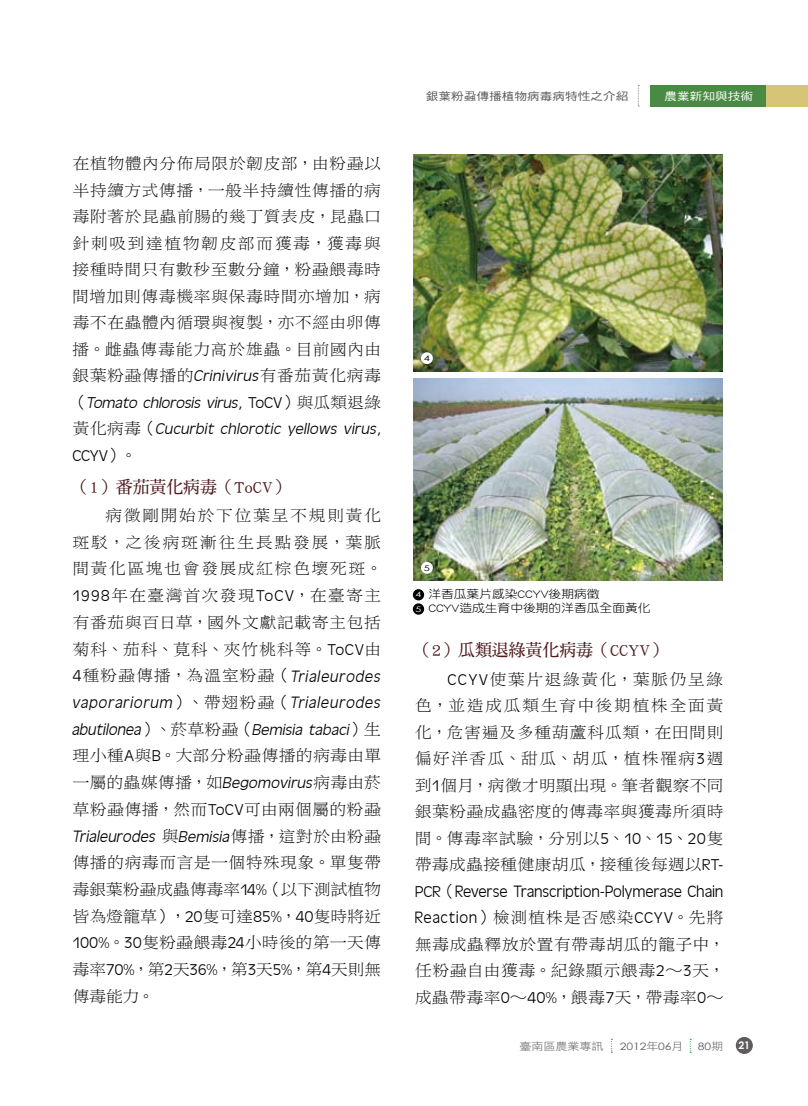
<style>
.page{position:relative;width:808px;height:1106px;background:#fff}
.page>*{position:absolute;margin:0;border:0;box-sizing:border-box;transform-origin:0 0}
.t1{font:17.25px "DF Ming Std W7";color:#4f1b1f}
.t2{font:italic 16.95px/26.7px "Antique Oli T Ligh";color:#000}
.t3{font:16.95px "Antique Oli T Ligh";letter-spacing:-.015em;color:#000}
.t4{font:16.2px/26.4px "DF Li Song Std W3";letter-spacing:.005em;color:#000;text-align:justify;scale:1.06 1}
.t5{font:italic 16.2px/26.4px "Antique Oli T Ligh";color:#000;text-align:justify;scale:1.04 1}
.t6{font:16.2px "Antique Oli T Ligh";color:#000;scale:1.06 1}
.t7{font:11.55px/14.2px "DF Yuan Std W3";color:#000;scale:1.11 1}
.t8{font:10.8px "DF Hei Std W5";letter-spacing:.005em;color:#5e5c5c;scale:1.17 1}
.t9{font:10.8px "DF Hei Std W5";letter-spacing:.005em;color:#fff;scale:1.17 1}
.t10{font:10.5px "DF Hei Std W3";color:#5e5c5c;scale:1.14 1}
.t11{font:700 10.5px "Century Gothic";color:#fff}
.t12{font:10.2px "Century Gothic";letter-spacing:-.005em;color:#5e5c5c;scale:1.19 1}
.t13{font:7.95px "Century Gothic";color:#000;scale:1.39 1}
.s1{font-family:"DF Hei Std W3"}
.s2{font-family:"Antique Oli T Ligh";font-style:italic}
.s3{font-family:"DF Hei Std W3";font-style:normal}
.s4{font-style:normal}
.s5{font-family:"DF Li Song Std W3";font-style:normal}
.s6{font-family:"Antique Oli T Ligh"}
.s7{font-style:normal;font-size:16.2px}
.s8{font-family:"DF Li Song Std W3";font-style:normal;font-size:16.2px}
.s9{font-family:"DF Hei Std W3";font-style:normal;font-size:16.2px}
.s10{font-size:16.95px}
.s11{font-size:16.2px}
.s12{font-family:"DF Li Song Std W3"}
.s13{font-family:"Century Gothic";font-size:7.5px;color:#fff}
.s14{font-family:"DF Hei Std W3";font-size:16.2px}
.s15{font-family:"Antique Oli T Ligh";font-size:16.95px}
.s16{font-family:"DF Hei Std W3";font-size:10.5px}
</style>
<div class="page">
<div style="left:651px;top:85px;width:157px;height:21px;background:#4a8b43"></div>
<svg style="left:638px;top:85px;width:1px;height:22px"></svg>
<div style="left:766px;top:85px;width:42px;height:21px;background:#d6c576"></div>
<div style="left:736px;top:1037px;width:17px;height:17px;background:#5e5c5c;border-radius:50%"></div>
<div style="left:413px;top:589px;width:11px;height:11px;background:#000;border-radius:50%"></div>
<div style="left:413px;top:603px;width:11px;height:11px;background:#000;border-radius:50%"></div>
<img style="left:414px;top:155px;width:309px;height:217px">
<img style="left:414px;top:379px;width:309px;height:201px">
<div style="left:421px;top:352px;width:12px;height:12px;background:#fff;border-radius:50%"></div>
<div style="left:421px;top:562px;width:12px;height:11px;background:#fff;border-radius:50%"></div>
<p class="t4" style="left:72px;top:150px;width:293px">在植物體內分佈局限於韌皮部<span class="s1">，</span>由粉蝨以半持續方式傳播<span class="s1">，</span>一般半持續性傳播的病毒附著於昆蟲前腸的幾丁質表皮<span class="s1">，</span>昆蟲口針刺吸到達植物韌皮部而獲毒<span class="s1">，</span>獲毒與接種時間只有數秒至數分鐘<span class="s1">，</span>粉蝨餵毒時間增加則傳毒機率與保毒時間亦增加<span class="s1">，</span>病毒不在蟲體內循環與複製<span class="s1">，</span>亦不經由卵傳播<span class="s1">。</span>雌蟲傳毒能力高於雄蟲<span class="s1">。</span>目前國內由銀葉粉蝨傳播的<span class="s2">Crinivirus</span>有番茄黃化病毒</p>
<p class="t5" style="left:70px;top:389px;width:300px"><span class="s3">（</span>Tomato chlorosis virus<span class="s4">, To C V</span><span class="s3">）</span><span class="s5">與瓜類退綠黃化病毒</span><span class="s3">（</span>Cucurbit chlorotic yellows virus<span class="s4">, CCYV</span><span class="s3">）。</span></p>
<p class="t1" style="left:73px;top:477px;width:219px">（1）番茄黃化病毒（ToCV）</p>
<p class="t4" style="left:72px;top:501px;width:294px;text-indent:33px">病徵剛開始於下位葉呈不規則黃化斑駁<span class="s1">，</span>之後病斑漸往生長點發展<span class="s1">，</span>葉脈間黃化區塊也會發展成紅棕色壞死斑<span class="s1">。</span><span class="s6">1998</span>年在臺灣首次發現<span class="s6">ToCV</span><span class="s1">，</span>在臺寄主有番茄與百日草<span class="s1">，</span>國外文獻記載寄主包括菊科<span class="s1">、</span>茄科<span class="s1">、</span>莧科<span class="s1">、</span>夾竹桃科等<span class="s1">。</span><span class="s6">ToCV</span>由</p>
<p class="t2" style="left:71px;top:663px;width:313px"><span class="s7">4</span><span class="s8">種粉蝨傳播</span><span class="s9">，</span><span class="s8">為溫室粉蝨</span><span class="s9">（</span>Trialeurodes vaporariorum<span class="s9">）、</span><span class="s8">帶翅粉蝨</span><span class="s9">（</span>Trialeurodes</p>
<p class="t5" style="left:71px;top:716px;width:299px"><span class="s10">abutilonea</span><span class="s3">）、</span><span class="s5">菸草粉蝨</span><span class="s3">（</span>Bemisia tabaci<span class="s3">）</span><span class="s5">生</span></p>
<p class="t4" style="left:72px;top:742px;width:293px">理小種<span class="s6">A</span>與<span class="s6">B</span><span class="s1">。</span>大部分粉蝨傳播的病毒由單一屬的蟲媒傳播<span class="s1">，</span>如<span class="s2">Begomovirus</span>病毒由菸草粉蝨傳播<span class="s1">，</span>然而<span class="s6">ToCV</span>可由兩個屬的粉蝨</p>
<p class="t2" style="left:71px;top:823px;width:311px">Trialeurodes <span class="s5">與</span><span class="s11">Bemisia</span><span class="s8">傳播</span><span class="s9">，</span><span class="s8">這對於由粉蝨</span></p>
<p class="t4" style="left:72px;top:848px;width:293px">傳播的病毒而言是一個特殊現象<span class="s1">。</span>單隻帶毒銀葉粉蝨成蟲傳毒率<span class="s6">14%</span><span class="s1">（</span>以下測試植物皆為燈籠草<span class="s1">），</span><span class="s6">20</span>隻可達<span class="s6">85%</span><span class="s1">，</span><span class="s6">40</span>隻時將近<span class="s6">100%</span><span class="s1">。</span><span class="s6">30</span>隻粉蝨餵毒<span class="s6">24</span>小時後的第一天傳</p>
<p class="t6" style="left:73px;top:961px;width:293px"><span class="s12">毒率</span>70%<span class="s1">，</span><span class="s12">第</span>2<span class="s12">天</span>36%<span class="s1">，</span><span class="s12">第</span>3<span class="s12">天</span>5%<span class="s1">，</span><span class="s12">第</span>4<span class="s12">天則無</span></p>
<p class="t4" style="left:72px;top:982px;width:79px">傳毒能力<span class="s1">。</span></p>
<p class="t8" style="left:426px;top:90px;width:175px">銀葉粉蝨傳播植物病毒病特性之介紹</p>
<p class="t9" style="left:664px;top:90px;width:77px">農業新知與技術</p>
<p class="t13" style="left:424px;top:353px;width:6px">4</p>
<p class="t13" style="left:424px;top:563px;width:6px">5</p>
<p class="t7" style="left:415px;top:586px;width:213px"><span class="s13">4</span> 洋香瓜葉片感染CCYV後期病徵<br><span class="s13">5</span> CCYV造成生育中後期的洋香瓜全面黃化</p>
<p class="t1" style="left:415px;top:641px;width:254px">（2）瓜類退綠黃化病毒（CCYV）</p>
<p class="t4" style="left:414px;top:665px;width:293px;text-indent:33px"><span class="s6">CCYV</span>使葉片退綠黃化<span class="s1">，</span>葉脈仍呈綠色<span class="s1">，</span>並造成瓜類生育中後期植株全面黃化<span class="s1">，</span>危害遍及多種葫蘆科瓜類<span class="s1">，</span>在田間則偏好洋香瓜<span class="s1">、</span>甜瓜<span class="s1">、</span>胡瓜<span class="s1">，</span>植株罹病<span class="s6">3</span>週到<span class="s6">1</span>個月<span class="s1">，</span>病徵才明顯出現<span class="s1">。</span>筆者觀察不同銀葉粉蝨成蟲密度的傳毒率與獲毒所須時間<span class="s1">。</span>傳毒率試驗<span class="s1">，</span>分別以<span class="s6">5</span><span class="s1">、</span><span class="s6">10</span><span class="s1">、</span><span class="s6">15</span><span class="s1">、</span><span class="s6">20</span>隻帶毒成蟲接種健康胡瓜<span class="s1">，</span>接種後每週以<span class="s6">RT-</span></p>
<p class="t3" style="left:415px;top:882px;width:310px"><span class="s11">PCR</span><span class="s14">（</span>Reverse Transcription-Polymerase Chain</p>
<p class="t4" style="left:415px;top:903px;width:294px"><span class="s15">Reaction</span><span class="s1">）</span>檢測植株是否感染<span class="s6">CCYV</span><span class="s1">。</span>先將無毒成蟲釋放於置有帶毒胡瓜的籠子中<span class="s1">，</span>任粉蝨自由獲毒<span class="s1">。</span>紀錄顯示餵毒<span class="s6">2</span><span class="s1">～</span><span class="s6">3</span>天<span class="s1">，</span>成蟲帶毒率<span class="s6">0</span><span class="s1">～</span><span class="s6">40%</span><span class="s1">，</span>餵毒<span class="s6">7</span>天<span class="s1">，</span>帶毒率<span class="s6">0</span><span class="s1">～</span></p>
<p class="t10" style="left:519px;top:1040px;width:75px">臺南區農業專訊</p>
<p class="t12" style="left:620px;top:1039px;width:55px">2012<span class="s16">年</span>06<span class="s16">月</span></p>
<p class="t12" style="left:698px;top:1039px;width:23px">80<span class="s16">期</span></p>
<p class="t11" style="left:738px;top:1038px;width:13px">21</p>
</div>
